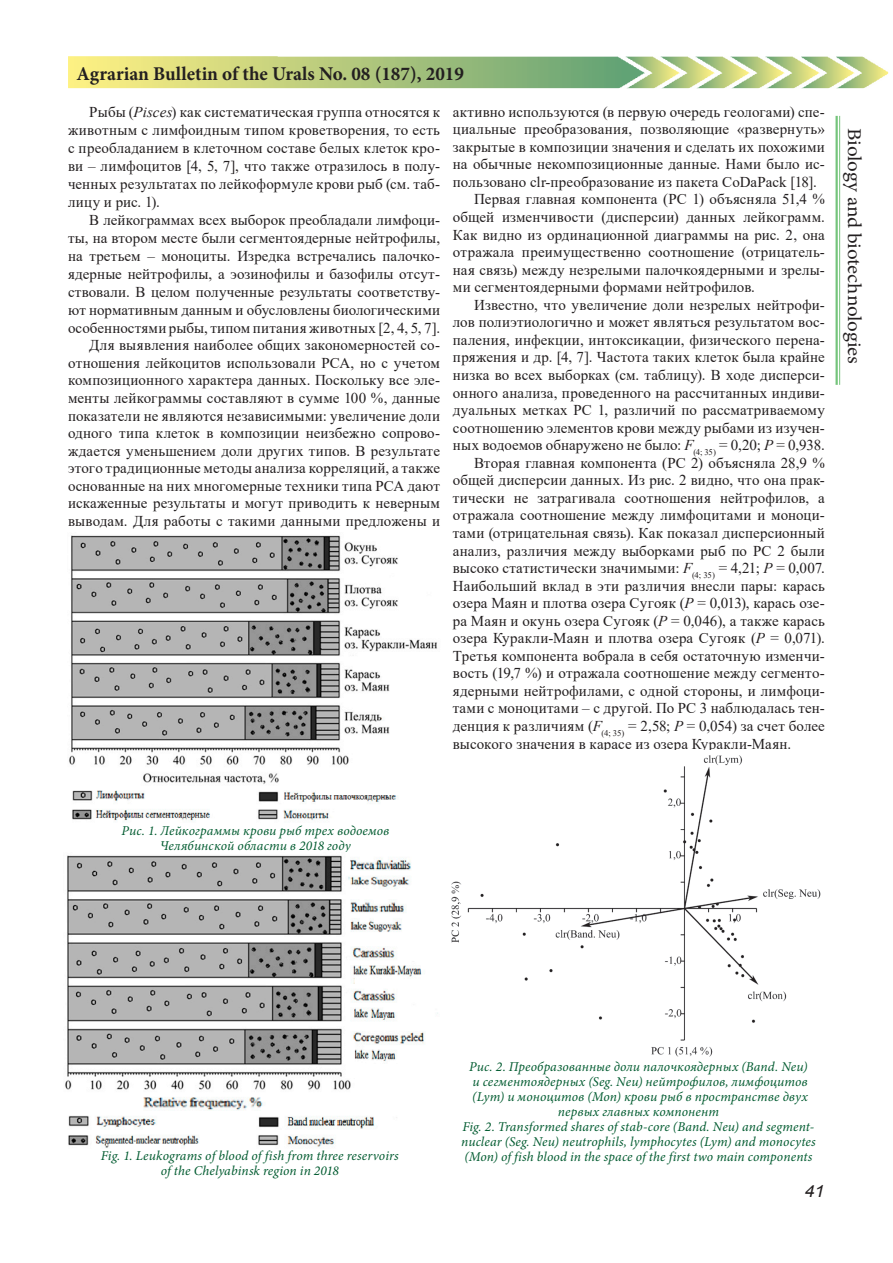
<style>
.page{position:relative;width:893px;height:1263px;background:#fff}
.page>*{position:absolute;margin:0;border:0;box-sizing:border-box;transform-origin:0 0}
.t1{font:700 19.5px "Minion Pro";color:#231f20}
.t2{font:19.5px "Minion Pro";letter-spacing:-.015em;color:#231f20;scale:1.08 1}
.t3{font:italic 16.8px "Arial";color:#231f20;scale:1.08 1}
.Обычный{font:15px/17.5px "Times New Roman";letter-spacing:.005em;color:#231f20;text-align:justify}
.рисунок{font:italic 13.5px/15px "Minion Pro";letter-spacing:.01em;color:#025b30;text-align:center}
.s1{font-style:italic}
</style>
<div class="page">
<hr style="left:835px;top:116px;width:3px;height:269px;background:#40ae49">
<hr style="left:839px;top:116px;width:1px;height:269px;background:#40ae49">
<img style="left:68px;top:56px;width:820px;height:32px">
<img style="left:69px;top:535px;width:368px;height:286px">
<img style="left:65px;top:855px;width:373px;height:293px">
<img style="left:451px;top:755px;width:370px;height:302px">
<h1 class="t1" style="left:77px;top:60px;width:389px">Agrarian Bulletin of the Urals No. 08 (187), 2019</h1>
<p class="Обычный" style="left:68px;top:102px;width:374px;line-height:18px;text-indent:21px">Рыбы (<span class="s1">Pisces</span>) как систематическая группа относятся к животным с лимфоидным типом кроветворения, то есть с преобладанием в клеточном составе белых клеток кро&shy;ви – лимфоцитов [4, 5, 7], что также отразилось в полу&shy;ченных результатах по лейкоформуле крови рыб (см. таб&shy;лицу и рис. 1).</p>
<p class="Обычный" style="left:68px;top:210px;width:374px;line-height:18px;text-indent:21px">В лейкограммах всех выборок преобладали лимфоци&shy;ты, на втором месте были сегментоядерные нейтрофилы, на третьем – моноциты. Изредка встречались палочко&shy;ядерные нейтрофилы, а эозинофилы и базофилы отсут&shy;ствовали. В целом полученные результаты соответству&shy;ют нормативным данным и обусловлены биологическими особенностями рыбы, типом питания животных [2, 4, 5, 7].</p>
<p class="Обычный" style="left:68px;top:336px;width:374px;text-indent:21px">Для выявления наиболее общих закономерностей со&shy;отношения лейкоцитов использовали PCA, но с учетом композиционного характера данных. Поскольку все эле&shy;менты лейкограммы составляют в сумме 100 %, данные показатели не являются независимыми: увеличение доли одного типа клеток в композиции неизбежно сопрово&shy;ждается уменьшением доли других типов. В результате этого традиционные методы анализа корреляций, а также основанные на них многомерные техники типа PCA дают искаженные результаты и могут приводить к неверным выводам. Для работы с такими данными предложены и</p>
<p class="Обычный" style="left:453px;top:102px;width:374px">активно используются (в первую очередь геологами) спе&shy;циальные преобразования, позволяющие «развернуть» закрытые в композиции значения и сделать их похожими на обычные некомпозиционные данные. Нами было ис&shy;пользовано clr-преобразование из пакета CoDaPack [18].</p>
<p class="Обычный" style="left:453px;top:190px;width:374px;text-indent:21px">Первая главная компонента (PC 1) объясняла 51,4 % общей изменчивости (дисперсии) данных лейкограмм.<br>Как видно из ординационной диаграммы на рис. 2, она отражала преимущественно соотношение (отрицатель&shy;ная связь) между незрелыми палочкоядерными и зрелы&shy;ми сегментоядерными формами нейтрофилов.</p>
<p class="Обычный" style="left:453px;top:295px;width:374px;text-indent:21px">Известно, что увеличение доли незрелых нейтрофи&shy;лов полиэтиологично и может являться результатом вос&shy;паления, инфекции, интоксикации, физического перена&shy;пряжения и др. [4, 7]. Частота таких клеток была крайне низка во всех выборках (см. таблицу). В ходе дисперси&shy;онного анализа, проведенного на рассчитанных индиви&shy;дуальных метках PC 1, различий по рассматриваемому соотношению элементов крови между рыбами из изучен&shy;ных водоемов обнаружено не было: <span class="s1">F</span><sub>(4;</sub> <sub>35)</sub> = 0,20; <span class="s1">Р</span> = 0,938.</p>
<p class="Обычный" style="left:453px;top:453px;width:374px;text-indent:21px">Вторая главная компонента (PC 2) объясняла 28,9 % общей дисперсии данных. Из рис. 2 видно, что она прак&shy;тически не затрагивала соотношения нейтрофилов, а отражала соотношение между лимфоцитами и моноци&shy;тами (отрицательная связь). Как показал дисперсионный анализ, различия между выборками рыб по PC 2 были высоко статистически значимыми: <span class="s1">F</span><sub>(4;</sub> <sub>35)</sub> = 4,21; <span class="s1">Р</span> = 0,007.<br>Наибольший вклад в эти различия внесли пары: карась озера Маян и плотва озера Сугояк (<span class="s1">Р</span> = 0,013), карась озе&shy;ра Маян и окунь озера Сугояк (<span class="s1">Р</span> = 0,046), а также карась озера Куракли-Маян и плотва озера Сугояк (<span class="s1">Р</span> = 0,071).<br>Третья компонента вобрала в себя остаточную изменчи&shy;вость (19,7 %) и отражала соотношение между сегменто&shy;ядерными нейтрофилами, с одной стороны, и лимфоци&shy;тами с моноцитами – с другой. По PC 3 наблюдалась тен&shy;денция к различиям (<span class="s1">F</span><sub>(4;</sub> <sub>35)</sub> = 2,58; <span class="s1">Р</span> = 0,054) за счет более высокого значения в карасе из озера Куракли-Маян.</p>
<h1 class="t2" style="left:868px;top:128px;width:220px;rotate:90deg">Biology and biotechnologies</h1>
<p class="рисунок" style="left:122px;top:823px;width:269px">Рис. 1. Лейкограммы крови рыб трех водоемов</p>
<p class="рисунок" style="left:160px;top:838px;width:192px">Челябинской области в 2018 году</p>
<p class="рисунок" style="left:101px;top:1148px;width:299px">Fig. 1. Leukograms of blood of fish from three reservoirs</p>
<p class="рисунок" style="left:161px;top:1163px;width:179px">of the Chelyabinsk region in 2018</p>
<p class="рисунок" style="left:469px;top:1059px;width:340px">Рис. 2. Преобразованные доли палочкоядерных (Band. Neu)</p>
<p class="рисунок" style="left:472px;top:1074px;width:337px">и сегментоядерных (Seg. Neu) нейтрофилов, лимфоцитов</p>
<p class="рисунок" style="left:472px;top:1089px;width:337px">(Lym) и моноцитов (Mon) крови рыб в пространстве двух первых главных компонент</p>
<p class="рисунок" style="left:461px;top:1119px;width:356px;text-align:justify">Fig. 2. Transformed shares of stab-core (Band. Neu) and segment&shy;nuclear (Seg. Neu) neutrophils, lymphocytes (Lym) and monocytes (Mon) of fish blood in the space of the first two main components</p>
<p class="t3" style="left:804px;top:1181px;width:20px">41</p>
</div>
